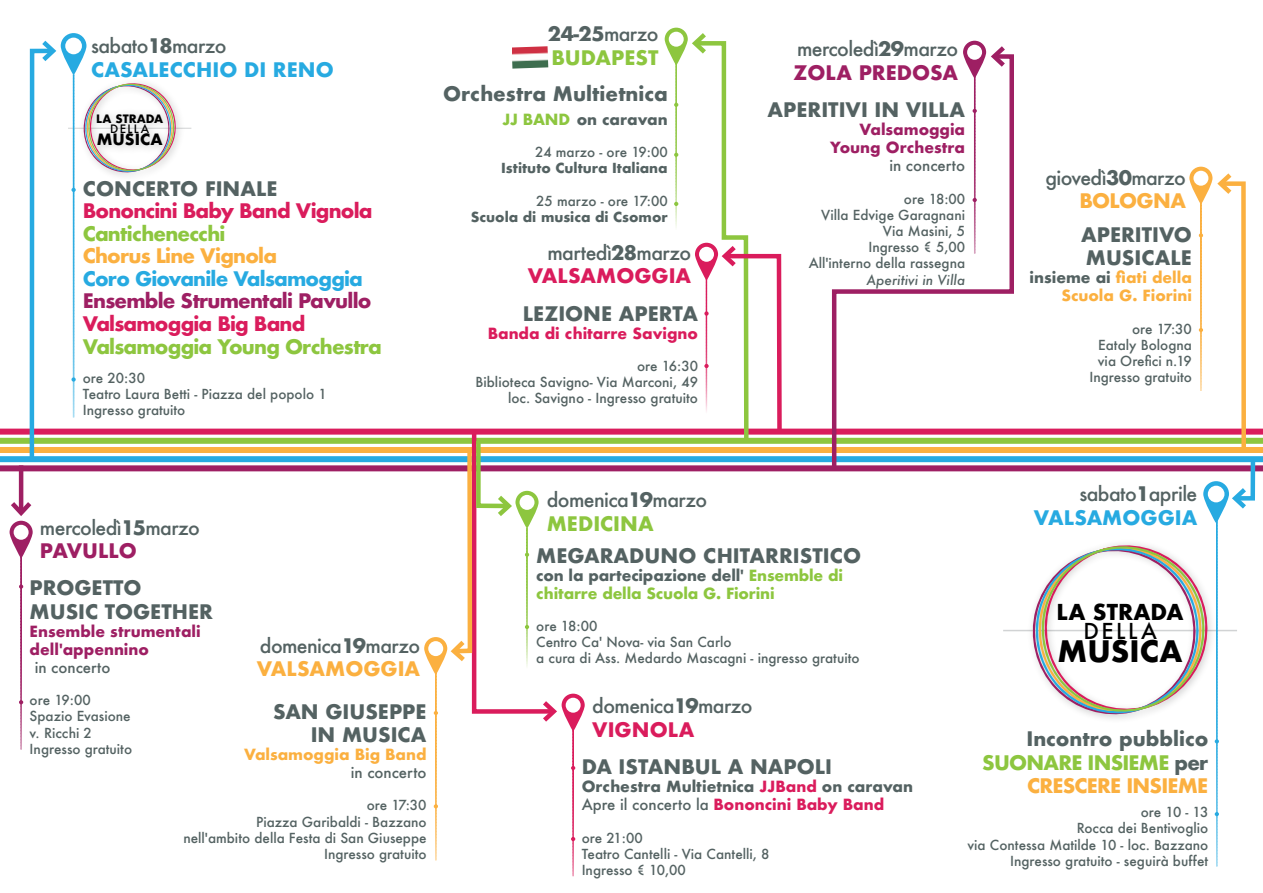
<style>
.page{position:relative;width:1263px;height:893px;background:#fff}
.page>*{position:absolute;margin:0;border:0;box-sizing:border-box;transform-origin:0 0}
.t1{font:700 28.8px "Futura";color:#000}
.t2{font:700 21.3px "Futura";color:#000}
.t3{font:500 21.3px "Futura";color:#000}
.t4{font:500 19.5px/23.4px "Futura";letter-spacing:-.03em;color:#546262}
.t5{font:700 19.5px/23.4px "Futura";color:#546262;text-align:right}
.t6{font:700 19.5px/23.4px "Futura";letter-spacing:-.04em;color:#8dc63f}
.t7{font:700 19.5px/23.4px "Futura";letter-spacing:-.04em;color:#546262;text-align:right}
.t8{font:700 19.5px "Futura";letter-spacing:-.04em;color:#da1c5c}
.t9{font:700 19.5px/23.4px "Futura";color:#27aae1}
.t10{font:700 19.5px "Futura";letter-spacing:-.025em;color:#9e1f63}
.t11{font:700 19.5px "Futura";letter-spacing:-.04em;color:#27aae1}
.t12{font:700 19.5px "Futura";letter-spacing:-.04em;color:#fbb040}
.t13{font:700 19.5px "Futura";color:#9e1f63}
.t14{font:700 15.15px "Futura";color:#000}
.t15{font:700 15px/18px "Futura";color:#546262}
.t16{font:700 15px/18px "Futura";letter-spacing:-.01em;color:#8dc63f}
.t17{font:700 15px/18px "Futura";color:#9e1f63;text-align:right}
.t18{font:700 15px/18px "Futura";color:#fbb040;text-align:right}
.t19{font:500 15px "Futura";color:#546262}
.t20{font:700 15px "Futura";color:#da1c5c}
.t21{font:500 13.5px/16.2px "Futura";color:#546262;text-align:right}
.t22{font:700 13.5px "Futura";color:#546262}
.t23{font:italic 500 13.5px "Futura";color:#546262}
.t24{font:700 11.25px "Futura";color:#000}
.t25{font:500 11.25px "Futura";color:#000}
.s1{font-weight:500;color:#546262}
.s2{color:#546262}
.s3{font-weight:700}
.s4{font-weight:700;color:#da1c5c}
.s5{font-weight:700;color:#9e1f63}
.s6{font-weight:700;color:#fbb040}
.s7{font-weight:700;color:#8dc63f}
.s8{color:#da1c5c}
.s9{font-weight:500}
.s10{font-weight:700;color:#27aae1}
.s11{color:#8dc63f}
.s12{color:#fbb040}
</style>
<div class="page">
<div style="left:0;top:429px;width:1263px;height:6px;background:#da1c5c"></div>
<div style="left:0;top:438px;width:1263px;height:6px;background:#8dc63f"></div>
<div style="left:0;top:447px;width:1263px;height:6px;background:#fbb040"></div>
<div style="left:0;top:456px;width:1263px;height:6px;background:#27aae1"></div>
<div style="left:0;top:465px;width:1263px;height:6px;background:#9e1f63"></div>
<img style="left:512px;top:46px;width:36px;height:23px">
<hr style="left:19px;top:465px;width:4px;height:48px;background:#9e1f63">
<hr style="left:68px;top:128px;width:123px;height:1px;background:#d1d3d4">
<div style="left:77px;top:77px;width:108px;height:105px;background:#fff"></div>
<svg style="left:830px;top:289px;width:133px;height:183px"></svg>
<svg style="left:27px;top:33px;width:151px;height:430px"></svg>
<svg style="left:9px;top:497px;width:24px;height:253px"></svg>
<svg style="left:424px;top:428px;width:161px;height:448px"></svg>
<svg style="left:963px;top:41px;width:294px;height:825px"></svg>
<svg style="left:665px;top:28px;width:119px;height:416px"></svg>
<h3 class="t9" style="left:91px;top:34px;width:240px"><span class="s1">sabato</span><span class="s2">18</span><span class="s1">marzo </span>casalecchio di reno</h3>
<p class="t24" style="left:96px;top:110px;width:69px">La strada</p>
<p class="t25" style="left:110px;top:121px;width:9px">della</p>
<p class="t14" style="left:97px;top:128px;width:67px">musica</p>
<h3 class="t5" style="left:83px;top:177px;width:196px">Concerto finale</h3>
<h3 class="t8" style="left:83px;top:197px;width:291px">Bononcini Baby Band Vignola</h3>
<h3 class="t6" style="left:83px;top:222px;width:144px">Cantichenecchi</h3>
<h3 class="t12" style="left:83px;top:242px;width:196px">Chorus Line Vignola</h3>
<h3 class="t11" style="left:83px;top:264px;width:282px">Coro Giovanile Valsamoggia</h3>
<h3 class="t10" style="left:83px;top:287px;width:290px">Ensemble Strumentali Pavullo</h3>
<h3 class="t8" style="left:83px;top:309px;width:224px">Valsamoggia Big Band</h3>
<h3 class="t6" style="left:83px;top:335px;width:301px">Valsamoggia Young Orchestra</h3>
<p class="t21" style="left:83px;top:369px;width:245px;text-align:left">ore 20:30<br>Teatro Laura Betti - Piazza del popolo 1<br>Ingresso gratuito</p>
<h3 class="t6" style="left:548px;top:22px;width:112px"><span class="s2">24-25</span><span class="s1">marzo<br></span>BUDAPEST</h3>
<h3 class="t5" style="left:443px;top:82px;width:226px">Orchestra Multietnica</h3>
<p class="t16" style="left:502px;top:110px;width:44px">JJ BAND</p>
<p class="t15" style="left:577px;top:110px;width:93px">on caravan</p>
<p class="t21" style="left:535px;top:144px;width:134px">24 marzo - ore 19:00</p>
<p class="t22" style="left:501px;top:159px;width:168px">Istituto Cultura Italiana</p>
<p class="t21" style="left:536px;top:193px;width:133px">25 marzo - ore 17:00</p>
<p class="t22" style="left:471px;top:207px;width:198px">Scuola di musica di Csomor</p>
<h3 class="t4" style="left:528px;top:240px;width:165px;text-align:right">martedì<span class="s3">28</span>marzo <span class="s4">valsamoggia</span></h3>
<h3 class="t5" style="left:523px;top:301px;width:177px">Lezione aperta</h3>
<p class="t20" style="left:488px;top:322px;width:212px">Banda di chitarre Savigno</p>
<p class="t21" style="left:475px;top:358px;width:224px">ore 16:30<br>Biblioteca Savigno- Via Marconi, 49 loc. Savigno - Ingresso gratuito</p>
<h3 class="t4" style="left:793px;top:37px;width:166px">mercoledì<span class="s3">29</span>marzo <span class="s5">zol</span></h3>
<h3 class="t13" style="left:836px;top:58px;width:123px">a predosa</h3>
<h3 class="t5" style="left:767px;top:98px;width:199px">aperitivi in villa</h3>
<p class="t17" style="left:830px;top:120px;width:136px">Valsamoggia<br>Young Orchestra</p>
<p class="t19" style="left:889px;top:155px;width:77px">in concerto</p>
<p class="t21" style="left:809px;top:190px;width:158px">ore 18:00<br>Villa Edvige Garagnani<br>Via Masini, 5<br>Ingresso € 5,00<br>All'interno della rassegna</p>
<p class="t23" style="left:867px;top:270px;width:100px">Aperitivi in Villa</p>
<h3 class="t4" style="left:1079px;top:166px;width:108px;text-indent:-34px">giovedì<span class="s3">30</span>marzo <span class="s6">bolo</span></h3>
<h3 class="t12" style="left:1136px;top:187px;width:51px">gna</h3>
<h3 class="t5" style="left:1081px;top:223px;width:12px">APERITI</h3>
<h3 class="t5" style="left:1159px;top:223px;width:30px">Vo</h3>
<h3 class="t5" style="left:1086px;top:246px;width:15px">MUSICA</h3>
<h3 class="t5" style="left:1170px;top:246px;width:23px">Le</h3>
<p class="t18" style="left:1030px;top:269px;width:164px"><span class="s2">insieme ai</span> fiati della<br>Scuola G. Fiorini</p>
<p class="t21" style="left:1089px;top:321px;width:104px">ore 17:30<br>Eataly Bologna via Orefici n.19<br>Ingresso gratuito</p>
<h3 class="t4" style="left:40px;top:515px;width:162px">mercoledì<span class="s3">15</span>marzo<br><span class="s5">PAVU LLO</span></h3>
<h3 class="t5" style="left:30px;top:576px;width:58px">PROGETT</h3>
<h3 class="t5" style="left:123px;top:576px;width:20px">O</h3>
<h3 class="t5" style="left:30px;top:600px;width:15px">MUSIC</h3>
<h3 class="t5" style="left:105px;top:600px;width:43px">TOGETHER</h3>
<p class="t17" style="left:30px;top:622px;width:173px;text-align:left">Ensemble strumentali dell'appennino</p>
<p class="t19" style="left:35px;top:657px;width:77px">in concerto</p>
<p class="t21" style="left:30px;top:692px;width:104px;text-align:left">ore 19:00<br>Spazio Evasione v. Ricchi 2<br>Ingresso gratuito</p>
<h3 class="t4" style="left:257px;top:633px;width:165px">domenica<span class="s3">19</span>marzo <span class="s6">valsamoggia</span></h3>
<h3 class="t5" style="left:273px;top:699px;width:155px">san giuseppe in musica</h3>
<p class="t18" style="left:244px;top:745px;width:184px">Valsamoggia Big Band</p>
<p class="t19" style="left:351px;top:762px;width:77px">in concerto</p>
<p class="t21" style="left:183px;top:797px;width:245px">ore 17:30<br>Piazza Garibaldi - Bazzano<br>nell'ambito della Festa di San Giuseppe<br>Ingresso gratuito</p>
<h3 class="t4" style="left:547px;top:488px;width:162px">domenica<span class="s3">19</span>marzo <span class="s7">medicina</span></h3>
<h3 class="t5" style="left:536px;top:544px;width:322px">megaraduno chitarristico</h3>
<p class="t16" style="left:536px;top:566px;width:308px"><span class="s2">con la partecipazione dell'</span> Ensemble di chitarre della Scuola G. Fiorini</p>
<p class="t21" style="left:536px;top:618px;width:325px;text-align:left">ore 18:00<br>Centro Ca' Nova- via San Carlo<br>a cura di Ass. Medardo Mascagni - ingresso gratuito</p>
<h3 class="t4" style="left:592px;top:694px;width:162px">domenica<span class="s3">19</span>marzo <span class="s4">vignola</span></h3>
<h3 class="t5" style="left:582px;top:755px;width:252px">Da istanbul a Napoli</h3>
<p class="t15" style="left:582px;top:777px;width:333px">Orchestra Multietnica <span class="s8">JJBand</span> on caravan<br><span class="s9">Apre il concerto la</span> <span class="s8">Bononcini Baby Band</span></p>
<p class="t21" style="left:582px;top:829px;width:189px;text-align:left">ore 21:00<br>Teatro Cantelli - Via Cantelli, 8<br>Ingresso € 10,00</p>
<h3 class="t4" style="left:1034px;top:482px;width:165px;text-indent:46px">sabato<span class="s3">1</span>aprile<br><span class="s10">VALSAM</span></h3>
<h3 class="t9" style="left:1122px;top:506px;width:33px">OGGIA</h3>
<h2 class="t2" style="left:1056px;top:596px;width:129px">La strada</h2>
<h2 class="t3" style="left:1083px;top:617px;width:16px">della</h2>
<h1 class="t1" style="left:1057px;top:631px;width:126px">musica</h1>
<h3 class="t7" style="left:982px;top:727px;width:228px">I ncontro pubblico<br><span class="s11">Suonare insieme</span> per <span class="s12">crescere insieme</span></h3>
<p class="t21" style="left:967px;top:804px;width:242px">ore 10 - 13<br>Rocca dei Bentivoglio<br>via Contessa Matilde 10 - loc. Bazzano<br>Ingresso gratuito - seguirà buffet</p>
</div>
